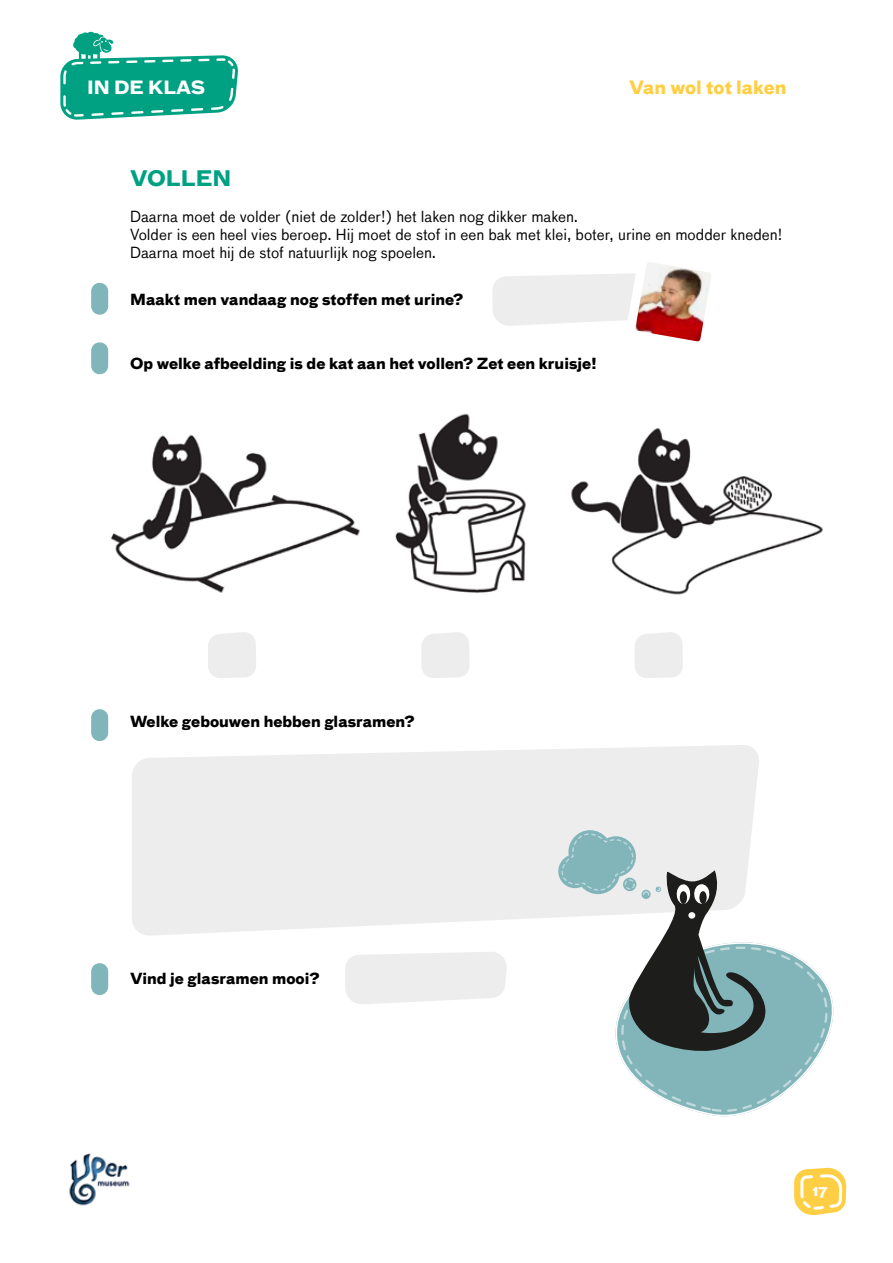
<style>
.page{position:relative;width:893px;height:1263px;background:#fff}
.page>*{position:absolute;margin:0;border:0;box-sizing:border-box;transform-origin:0 0}
.t1{font:700 21px "Bau";color:#00a183}
.t2{font:700 18px "Bau";color:#fecf44}
.t3{font:700 17.85px "Bau";color:#fff}
.t4{font:15px/18px "Bau";color:#000}
.t5{font:700 15px "Bau";color:#000}
.t6{font:700 15px "Bau";color:#fff}
</style>
<div class="page">
<svg style="left:794px;top:1167px;width:53px;height:49px"></svg>
<img style="left:69px;top:1153px;width:61px;height:53px">
<svg style="left:60px;top:31px;width:178px;height:86px"></svg>
<svg style="left:345px;top:952px;width:162px;height:52px;background:#eee"></svg>
<svg style="left:132px;top:745px;width:627px;height:191px;background:#eee"></svg>
<div style="left:91px;top:283px;width:17px;height:32px;background:#80b5ba;border-radius:8px"></div>
<div style="left:91px;top:342px;width:17px;height:32px;background:#80b5ba;border-radius:8px"></div>
<div style="left:91px;top:709px;width:17px;height:32px;background:#80b5ba;border-radius:8px"></div>
<div style="left:91px;top:963px;width:17px;height:32px;background:#80b5ba;border-radius:8px"></div>
<svg style="left:208px;top:632px;width:48px;height:46px;background:#eee"></svg>
<svg style="left:421px;top:632px;width:48px;height:46px;background:#eee"></svg>
<svg style="left:635px;top:632px;width:48px;height:46px;background:#eee"></svg>
<svg style="left:698px;top:985px;width:136px;height:131px"></svg>
<svg style="left:558px;top:830px;width:269px;height:282px"></svg>
<img style="left:110px;top:434px;width:250px;height:159px">
<img style="left:395px;top:413px;width:131px;height:180px">
<img style="left:571px;top:428px;width:252px;height:167px">
<svg style="left:492px;top:262px;width:219px;height:80px"></svg>
<p class="t3" style="left:87px;top:75px;width:120px">IN DE KLAS</p>
<p class="t2" style="left:629px;top:75px;width:159px">Van wol tot laken</p>
<h1 class="t1" style="left:130px;top:164px;width:103px">VOLLEN</h1>
<p class="t4" style="left:130px;top:208px;width:654px">Daarna moet de volder (niet de zolder!) het laken nog dikker maken.<br>Volder is een heel vies beroep. Hij moet de stof in een bak met klei, boter, urine en modder kneden!<br>Daarna moet hij de stof natuurlijk nog spoelen.</p>
<p class="t5" style="left:130px;top:289px;width:335px">Maakt men vandaag nog stoffen met urine?</p>
<p class="t5" style="left:130px;top:353px;width:468px">Op welke afbeelding is de kat aan het vollen? Zet een kruisje!</p>
<p class="t5" style="left:130px;top:711px;width:286px">Welke gebouwen hebben glasramen?</p>
<p class="t5" style="left:130px;top:968px;width:191px">Vind je glasramen mooi?</p>
<p class="t6" style="left:812px;top:1180px;width:17px">17</p>
</div>
